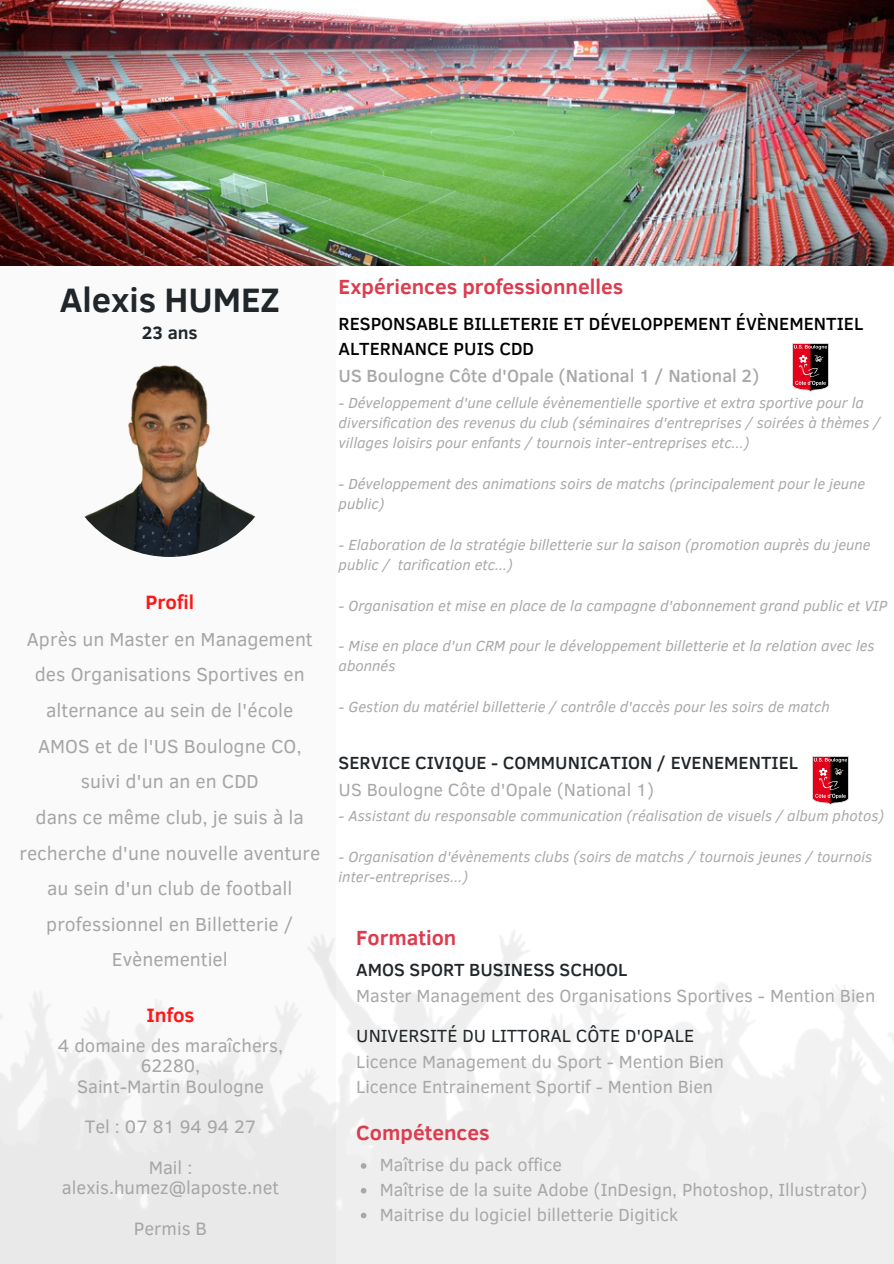
<style>
.page{position:relative;width:894px;height:1264px;background:#fff}
.page>*{position:absolute;margin:0;border:0;box-sizing:border-box;transform-origin:0 0}
.t1{font:700 34.65px "Clear Sans";color:#20262a}
.t2{font:700 21px "Clear Sans";color:#dc3c4d}
.t3{font:700 19.8px "Clear Sans";color:#ff1616}
.t4{font:19.35px/35.7px "Clear Sans";color:#a6a6a6;text-align:center}
.t5{font:18.45px/20.2px "Clear Sans";color:#a6a6a6;text-align:center}
.t6{font:700 18.15px "Clear Sans";color:#20262a}
.t7{font:18px/24.8px "Clear Sans";color:#a8a8a8}
.t8{font:500 18px/24.8px "Clear Sans";color:#000}
.t9{font:500 18px "Clear Sans";color:#20262a}
.t10{font:500 18px "Clear Sans";color:#a8a8a8}
.t11{font:18px "Clear Sans";color:#20262a}
.t12{font:italic 15px/20.2px "Clear Sans";color:#a8a8a8}
</style>
<div class="page">
<div style="left:0;top:0;width:336px;height:1263px;background:linear-gradient(to right,#f6f6f6,#f6f6f6)"></div>
<img style="left:0;top:0;width:893px;height:265px">
<img style="left:59px;top:336px;width:221px;height:221px;border-radius:50%">
<img style="left:792px;top:343px;width:37px;height:49px">
<img style="left:812px;top:756px;width:37px;height:49px">
<svg style="left:361px;top:1163px;width:5px;height:5px"></svg>
<svg style="left:361px;top:1187px;width:5px;height:6px"></svg>
<svg style="left:361px;top:1212px;width:5px;height:6px"></svg>
<h1 class="t1" style="left:60px;top:275px;width:222px">Alexis HUMEZ</h1>
<p class="t6" style="left:142px;top:320px;width:57px">23 ans</p>
<h3 class="t3" style="left:145px;top:588px;width:50px">Profil</h3>
<p class="t4" style="left:19px;top:620px;width:302px">Après un Master en Management des Organisations Sportives en alternance au sein de l'école<br>AMOS et de l'US Boulogne CO, suivi d'un an en CDD<br>dans ce même club, je suis à la recherche d'une nouvelle aventure au sein d'un club de football professionnel en Billetterie /<br>Evènementiel</p>
<h3 class="t3" style="left:146px;top:1000px;width:49px">Infos</h3>
<p class="t5" style="left:58px;top:1034px;width:226px">4 domaine des maraîchers,<br>62280,<br>Saint-Martin Boulogne</p>
<p class="t5" style="left:85px;top:1105px;width:173px;line-height:40.5px">Tel : 07 81 94 94 27<br>Mail :</p>
<p class="t5" style="left:62px;top:1166px;width:218px;line-height:40.5px">alexis.humez@laposte.net<br>Permis B</p>
<h2 class="t2" style="left:338px;top:271px;width:286px">Expériences professionnelles</h2>
<p class="t8" style="left:338px;top:311px;width:526px">RESPONSABLE BILLETERIE ET DÉVELOPPEMENT ÉVÈNEMENTIEL<br>ALTERNANCE PUIS CDD</p>
<p class="t10" style="left:338px;top:363px;width:422px">US Boulogne Côte d'Opale (National 1 / National 2)</p>
<p class="t12" style="left:338px;top:391px;width:543px">- Développement d'une cellule évènementielle sportive et extra sportive pour la diversification des revenus du club (séminaires d'entreprises / soirées à thèmes / villages loisirs pour enfants / tournois inter-entreprises etc...)</p>
<p class="t12" style="left:338px;top:472px;width:528px">- Développement des animations soirs de matchs (principalement pour le jeune public)</p>
<p class="t12" style="left:338px;top:533px;width:533px">- Elaboration de la stratégie billetterie sur la saison (promotion auprès du jeune public / tarification etc...)</p>
<p class="t12" style="left:338px;top:594px;width:550px">- Organisation et mise en place de la campagne d'abonnement grand public et VIP</p>
<p class="t12" style="left:338px;top:635px;width:537px">- Mise en place d'un CRM pour le développement billetterie et la relation avec les abonnés</p>
<p class="t12" style="left:338px;top:695px;width:492px">- Gestion du matériel billetterie / contrôle d'accès pour les soirs de match</p>
<p class="t9" style="left:338px;top:749px;width:460px">SERVICE CIVIQUE - COMMUNICATION / EVENEMENTIEL</p>
<p class="t7" style="left:338px;top:776px;width:317px">US Boulogne Côte d'Opale (National 1)</p>
<p class="t12" style="left:338px;top:805px;width:547px">- Assistant du responsable communication (réalisation de visuels / album photos)</p>
<p class="t12" style="left:338px;top:845px;width:535px">- Organisation d'évènements clubs (soirs de matchs / tournois jeunes / tournois inter-entreprises...)</p>
<h2 class="t2" style="left:356px;top:922px;width:102px">Formation</h2>
<p class="t9" style="left:356px;top:956px;width:272px">AMOS SPORT BUSINESS SCHOOL</p>
<p class="t7" style="left:356px;top:982px;width:520px">Master Management des Organisations Sportives - Mention Bien</p>
<p class="t11" style="left:356px;top:1022px;width:339px">UNIVERSITÉ DU LITTORAL CÔTE D'OPALE</p>
<p class="t7" style="left:356px;top:1048px;width:369px">Licence Management du Sport - Mention Bien</p>
<p class="t7" style="left:356px;top:1073px;width:358px">Licence Entrainement Sportif - Mention Bien</p>
<h2 class="t2" style="left:356px;top:1117px;width:135px">Compétences</h2>
<p class="t7" style="left:379px;top:1151px;width:489px">Maîtrise du pack office<br>Maîtrise de la suite Adobe (InDesign, Photoshop, Illustrator)<br>Maitrise du logiciel billetterie Digitick</p>
</div>
